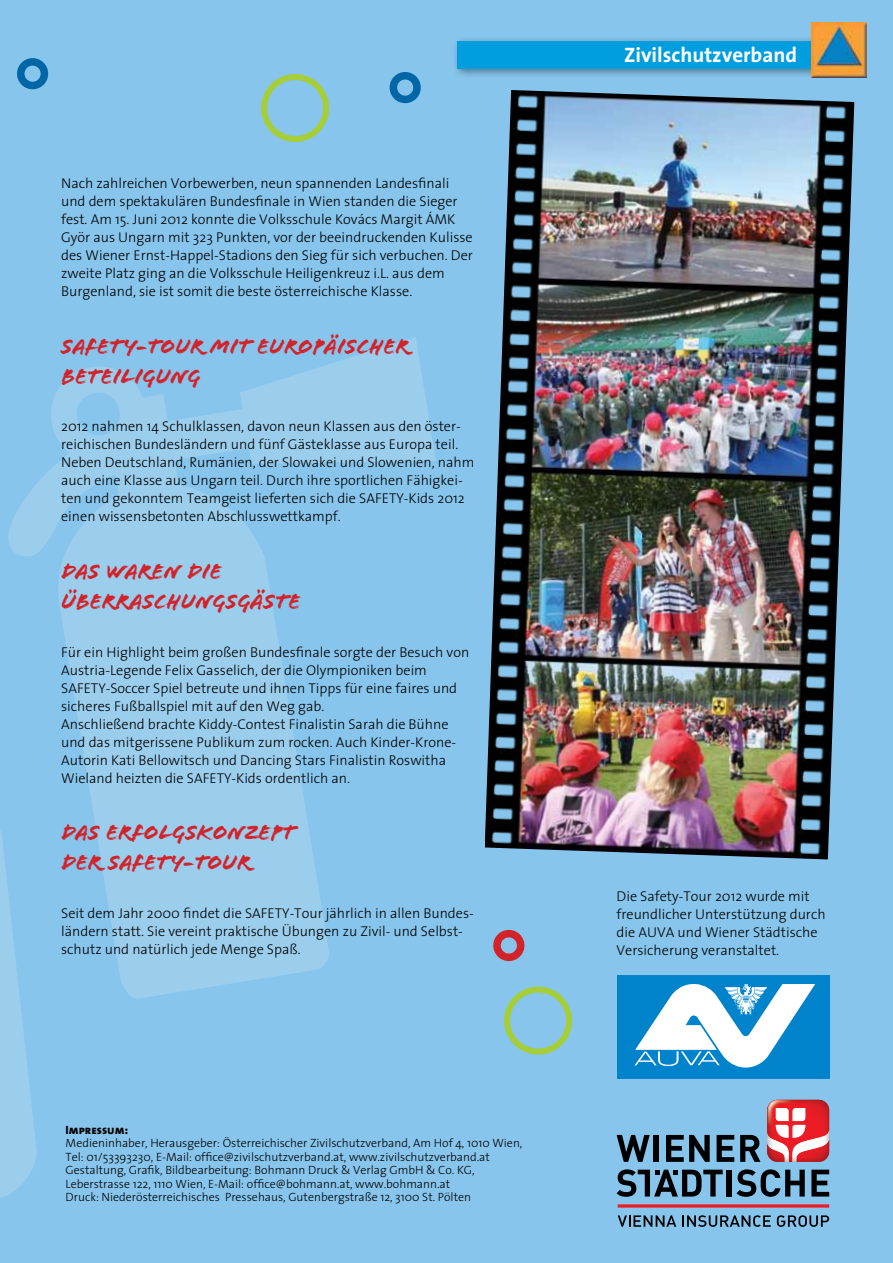
<style>
.page{position:relative;width:893px;height:1263px;background:#87c5ec}
.page>*{position:absolute;margin:0;border:0;box-sizing:border-box;transform-origin:0 0}
.t1{font:22.5px/30px "Flood Std";color:#d2232a}
.t2{font:700 21px "The Sans";color:#fff}
.t3{font:300 14.25px/18px "The Sans";color:#000}
.t4{font:300 12px/13.5px "The Sans";color:#000}
.t5{font:12px "The Sans Extra Bold Caps";color:#000}
</style>
<div class="page">
<svg style="left:617px;top:1169px;width:106px;height:28px"></svg>
<div style="left:726px;top:1170px;width:6px;height:26px;background:#000"></div>
<svg style="left:736px;top:1169px;width:69px;height:28px"></svg>
<svg style="left:811px;top:1170px;width:18px;height:26px"></svg>
<div style="left:654px;top:1135px;width:5px;height:27px;background:#000"></div>
<svg style="left:740px;top:1135px;width:20px;height:27px"></svg>
<svg style="left:617px;top:1135px;width:33px;height:27px"></svg>
<svg style="left:666px;top:1135px;width:44px;height:27px"></svg>
<svg style="left:717px;top:1135px;width:17px;height:27px"></svg>
<hr style="left:618px;top:1204px;width:211px;height:3px;background:#ed1d24">
<svg style="left:618px;top:1215px;width:58px;height:12px"></svg>
<svg style="left:682px;top:1215px;width:89px;height:12px"></svg>
<svg style="left:777px;top:1215px;width:52px;height:12px"></svg>
<svg style="left:767px;top:1100px;width:62px;height:62px;background:#e56b6f"></svg>
<img style="left:503px;top:90px;width:351px;height:769px">
<div style="left:617px;top:975px;width:212px;height:104px;background:#0083ca"></div>
<svg style="left:634px;top:984px;width:181px;height:84px"></svg>
<div style="left:493px;top:930px;width:31px;height:31px;border:8px solid #d2232a;border-radius:50%"></div>
<div style="left:17px;top:58px;width:31px;height:31px;border:8px solid #0066a6;border-radius:50%"></div>
<div style="left:390px;top:72px;width:31px;height:31px;border:8px solid #0066a6;border-radius:50%"></div>
<svg style="left:505px;top:987px;width:66px;height:68px"></svg>
<svg style="left:262px;top:75px;width:66px;height:67px"></svg>
<div style="left:452px;top:36px;width:374px;height:43px;background:#000;opacity:.44"></div>
<div style="left:457px;top:41px;width:357px;height:27px;background:#009ede"></div>
<img style="left:811px;top:22px;width:55px;height:55px">
<svg style="left:485px;top:315px;width:29px;height:692px"></svg>
<p class="t3" style="left:61px;top:174px;width:413px">Nach zahlreichen Vorbewerben, neun spannenden Landesfinali und dem spektakulären Bundesfinale in Wien standen die Sieger fest. Am 15. Juni 2012 konnte die Volksschule Kovács Margit ÁMK Györ aus Ungarn mit 323 Punkten, vor der beeindruckenden Kulisse des Wiener Ernst-Happel-Stadions den Sieg für sich verbuchen. Der zweite Platz ging an die Volksschule Heiligenkreuz i.L. aus dem Burgenland, sie ist somit die beste österreichische Klasse.</p>
<h1 class="t1" style="left:61px;top:331px;width:350px">SAFETY-TOUR MIT EUROPÄISCHER<br>BETEILIGUNG</h1>
<p class="t3" style="left:61px;top:417px;width:415px">2012 nahmen 14 Schulklassen, davon neun Klassen aus den öster&shy;reichischen Bundesländern und fünf Gästeklasse aus Europa teil.<br>Neben Deutschland, Rumänien, der Slowakei und Slowenien, nahm auch eine Klasse aus Ungarn teil. Durch ihre sportlichen Fähigkei&shy;ten und gekonntem Teamgeist lieferten sich die SAFETY-Kids 2012 einen wissensbetonten Abschlusswettkampf.</p>
<h1 class="t1" style="left:61px;top:556px;width:241px">DAS WAREN DIE<br>ÜBERRASCHUNGSGÄSTE</h1>
<p class="t3" style="left:61px;top:642px;width:410px">Für ein Highlight beim großen Bundesfinale sorgte der Besuch von Austria-Legende Felix Gasselich, der die Olympioniken beim SAFETY-Soccer Spiel betreute und ihnen Tipps für eine faires und sicheres Fußballspiel mit auf den Weg gab.<br>Anschließend brachte Kiddy-Contest Finalistin Sarah die Bühne und das mitgerissene Publikum zum rocken. Auch Kinder-Krone-Autorin Kati Bellowitsch und Dancing Stars Finalistin Roswitha Wieland heizten die SAFETY-Kids ordentlich an.</p>
<h1 class="t1" style="left:61px;top:818px;width:236px">DAS ERFOLGSKONZEPT<br>DER SAFETY-TOUR</h1>
<p class="t3" style="left:61px;top:903px;width:414px">Seit dem Jahr 2000 findet die SAFETY-Tour jährlich in allen Bundes&shy;ländern statt. Sie vereint praktische Übungen zu Zivil- und Selbst&shy;schutz und natürlich jede Menge Spaß.</p>
<p class="t5" style="left:66px;top:1120px;width:64px">Impressum:</p>
<p class="t4" style="left:66px;top:1136px;width:458px">Medieninhaber, Herausgeber: Österreichischer Zivilschutzverband, Am Hof 4, 1010 Wien, Tel: 01/53393230, E-Mail: office@zivilschutzverband.at, www.zivilschutzverband.at Gestaltung, Grafik, Bildbearbeitung: Bohmann Druck &amp; Verlag GmbH &amp; Co. KG, Leberstrasse 122, 1110 Wien, E-Mail: office@bohmann.at, www.bohmann.at<br>Druck: Niederösterreichisches Pressehaus, Gutenbergstraße 12, 3100 St. Pölten</p>
<h2 class="t2" style="left:624px;top:38px;width:174px">Zivilschutzverband</h2>
<p class="t3" style="left:617px;top:886px;width:210px">Die Safety-Tour 2012 wurde mit freundlicher Unterstützung durch die AUVA und Wiener Städtische</p>
<p class="t3" style="left:617px;top:940px;width:164px">Versicherung veranstaltet.</p>
</div>
